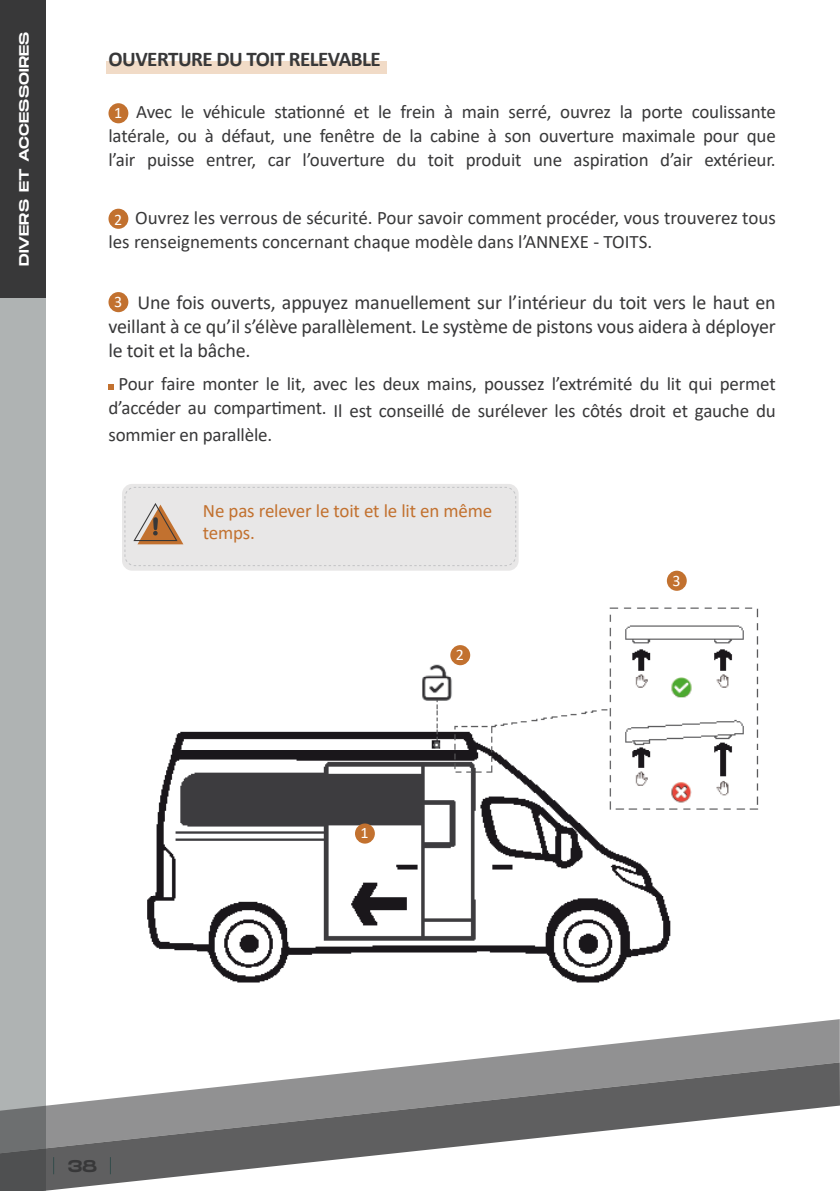
<style>
.page{position:relative;width:840px;height:1191px;background:#fff}
.page>*{position:absolute;margin:0;border:0;box-sizing:border-box;transform-origin:0 0}
.CUERPO{font:700 21px "Calibri";letter-spacing:-.025em;color:#383839}
.CUERPO-2{font:20px/24px "Calibri";letter-spacing:-.01em;color:#383839;text-align:justify}
.CUERPO-3{font:19px/24px "Calibri";letter-spacing:-.01em;color:#383839;text-align:justify}
.CUERPO-4{font:19px/22px "Calibri";letter-spacing:-.01em;color:#c2712f}
.t1{font:17px "Monument Extended";color:#383839}
.t2{font:16px "Calibri";color:#fff}
.CUERPO-5{font:13.6px "Monument Extended";letter-spacing:.01em;color:#fff}
</style>
<div class="page">
<div style="left:0;top:0;width:45px;height:1191px;background:#afb3b3"></div>
<div style="left:0;top:0;width:45px;height:298px;background:#383839"></div>
<img style="left:156px;top:607px;width:603px;height:248px">
<svg style="left:108px;top:384px;width:6px;height:5px"></svg>
<div style="left:106px;top:61px;width:281px;height:13px;background:#f1dbc7"></div>
<div style="left:122px;top:484px;width:396px;height:86px;background:#e8e7e7;border-radius:10px"></div>
<svg style="left:124px;top:487px;width:392px;height:79px"></svg>
<div style="left:108px;top:103px;width:20px;height:20px;background:#c2712f;border-radius:50%"></div>
<div style="left:108px;top:209px;width:20px;height:20px;background:#c2712f;border-radius:50%"></div>
<div style="left:450px;top:645px;width:20px;height:20px;background:#c2712f;border-radius:50%"></div>
<div style="left:108px;top:292px;width:20px;height:20px;background:#c2712f;border-radius:50%"></div>
<div style="left:666px;top:570px;width:20px;height:21px;background:#c2712f;border-radius:50%"></div>
<div style="left:355px;top:823px;width:19px;height:20px;background:#c2712f;border-radius:50%"></div>
<svg style="left:0;top:855px;width:839px;height:336px"></svg>
<svg style="left:53px;top:1157px;width:1px;height:17px"></svg>
<svg style="left:110px;top:1157px;width:1px;height:17px"></svg>
<p class="CUERPO-5" style="left:14px;top:266px;width:236px;rotate:-90deg">DIVERS ET ACCESSOIRES</p>
<p class="CUERPO" style="left:108px;top:44px;width:274px">OUVERTURE DU TOIT RELEVABLE</p>
<p class="CUERPO-3" style="left:108px;top:99px;width:668px;text-indent:28px">Avec le véhicule stationné et le frein à main serré, ouvrez la porte coulissante latérale, ou à défaut, une fenêtre de la cabine à son ouverture maximale pour que l’air puisse entrer, car l’ouverture du toit produit une aspiration d’air extérieur.</p>
<p class="t2" style="left:114px;top:102px;width:10px">1</p>
<p class="CUERPO-3" style="left:108px;top:205px;width:668px;text-indent:27px">Ouvrez les verrous de sécurité. Pour savoir comment procéder, vous trouverez tous les renseignements concernant chaque modèle dans l’ANNEXE - TOITS.</p>
<p class="t2" style="left:114px;top:208px;width:10px">2</p>
<p class="CUERPO-2" style="left:108px;top:290px;width:668px;text-indent:29px">Une fois ouverts, appuyez manuellement sur l’intérieur du toit vers le haut en veillant à ce qu’il s’élève parallèlement. Le système de pistons vous aidera à déployer le toit et la bâche.</p>
<p class="CUERPO-3" style="left:108px;top:369px;width:668px;line-height:27px;text-align:center">Pour faire monter le lit, avec les deux mains, poussez l’extrémité du lit qui permet d’accéder au compartiment. Il est conseillé de surélever les côtés droit et gauche du</p>
<p class="CUERPO-3" style="left:108px;top:422px;width:165px">sommier en parallèle.</p>
<p class="t2" style="left:114px;top:291px;width:10px">3</p>
<p class="CUERPO-4" style="left:203px;top:499px;width:291px">Ne pas relever le toit et le lit en même temps.</p>
<p class="t2" style="left:360px;top:822px;width:10px">1</p>
<p class="t2" style="left:455px;top:643px;width:10px">2</p>
<p class="t2" style="left:672px;top:569px;width:10px">3</p>
<p class="t1" style="left:68px;top:1153px;width:31px">38</p>
</div>
